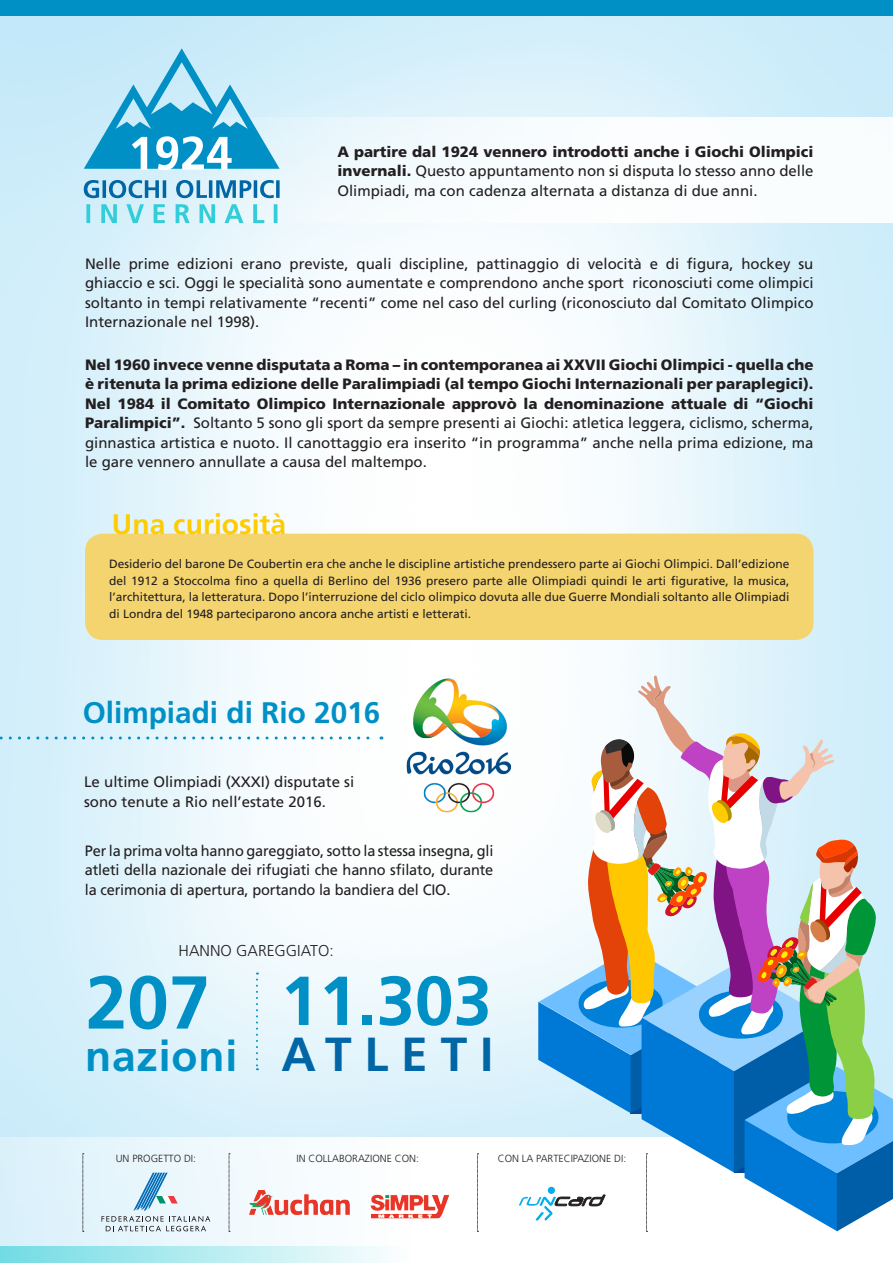
<style>
.page{position:relative;width:893px;height:1263px;background:#fff}
.page>*{position:absolute;margin:0;border:0;box-sizing:border-box;transform-origin:0 0}
.t1{font:700 74.7px "Frutiger";color:#0090c6}
.t2{font:700 69.15px "Frutiger";color:#0090c6}
.t3{font:700 47.7px "Frutiger";letter-spacing:.27em;color:#0166a5}
.t4{font:700 42.75px "Frutiger";letter-spacing:.02em;color:#0090c6}
.t5{font:700 29.7px "Frutiger";color:#0090c6}
.t6{font:700 28.35px "Frutiger";color:#fc0}
.t7{font:300 15.75px "Frutiger";color:#231f20}
.t8{font:15px/19.5px "Frutiger";color:#231f20;text-align:justify}
.t9{font:900 15px/19.5px "Frutiger";color:#231f20;text-align:justify}
.t10{font:12px/16.5px "Frutiger";color:#231f20;text-align:justify}
.t11{font:300 10.35px "Frutiger";color:#231f20}
.s1{font-weight:900}
.s2{font-weight:400}
</style>
<div class="page">
<img style="left:0;top:16px;width:893px;height:1121px">
<svg style="left:0;top:1137px;width:479px;height:126px"></svg>
<svg style="left:101px;top:1173px;width:109px;height:58px;background:#cee0ea"></svg>
<img style="left:246px;top:1190px;width:108px;height:32px">
<img style="left:371px;top:1187px;width:80px;height:39px">
<svg style="left:229px;top:1153px;width:1px;height:79px"></svg>
<svg style="left:83px;top:1153px;width:1px;height:79px"></svg>
<svg style="left:477px;top:1153px;width:1px;height:79px"></svg>
<div style="left:0;top:117px;width:893px;height:106px;background:linear-gradient(to right,#d3eefa,#fff)"></div>
<div style="left:0;top:0;width:893px;height:16px;background:#0090c6"></div>
<svg style="left:86px;top:204px;width:191px;height:19px;background:#a5e5ef"></svg>
<svg style="left:84px;top:180px;width:196px;height:18px;background:#7cb4d5"></svg>
<svg style="left:84px;top:48px;width:196px;height:122px;background:#82cae6"></svg>
<div style="left:85px;top:534px;width:728px;height:106px;background:#f4d46f;border-radius:18px"></div>
<svg style="left:519px;top:675px;width:374px;height:557px"></svg>
<svg style="left:0;top:736px;width:382px;height:3px"></svg>
<img style="left:400px;top:675px;width:112px;height:140px">
<svg style="left:256px;top:972px;width:2px;height:98px"></svg>
<p class="t8" style="left:337px;top:142px;width:478px"><span class="s1">A partire dal 1924 vennero introdotti anche i Giochi Olimpici invernali.</span> Questo appuntamento non si disputa lo stesso anno delle Olimpiadi, ma con cadenza alternata a distanza di due anni.</p>
<p class="t8" style="left:85px;top:254px;width:730px">Nelle prime edizioni erano previste, quali discipline, pattinaggio di velocità e di figura, hockey su ghiaccio e sci. Oggi le specialità sono aumentate e comprendono anche sport riconosciuti come olimpici soltanto in tempi relativamente “recenti” come nel caso del curling (riconosciuto dal Comitato Olimpico Internazionale nel 1998).</p>
<p class="t9" style="left:85px;top:355px;width:730px">Nel 1960 invece venne disputata a Roma – in contemporanea ai XXVII Giochi Olimpici - quella che è ritenuta la prima edizione delle Paralimpiadi (al tempo Giochi Internazionali per paraplegici).<br>Nel 1984 il Comitato Olimpico Internazionale approvò la denominazione attuale di “Giochi Paralimpici”. <span class="s2">Soltanto 5 sono gli sport da sempre presenti ai Giochi: atletica leggera, ciclismo, scherma, ginnastica artistica e nuoto. Il canottaggio era inserito “in programma” anche nella prima edizione, ma le gare vennero annullate a causa del maltempo.</span></p>
<h3 class="t6" style="left:112px;top:507px;width:176px">Una curiosità</h3>
<p class="t10" style="left:109px;top:556px;width:682px">Desiderio del barone De Coubertin era che anche le discipline artistiche prendessero parte ai Giochi Olimpici. Dall’edizione del 1912 a Stoccolma fino a quella di Berlino del 1936 presero parte alle Olimpiadi quindi le arti figurative, la musica, l’architettura, la letteratura. Dopo l’interruzione del ciclo olimpico dovuta alle due Guerre Mondiali soltanto alle Olimpiadi di Londra del 1948 parteciparono ancora anche artisti e letterati.</p>
<h3 class="t5" style="left:83px;top:695px;width:299px">Olimpiadi di Rio 2016</h3>
<p class="t8" style="left:84px;top:772px;width:272px">Le ultime Olimpiadi (XXXI) disputate si sono tenute a Rio nell’estate 2016.</p>
<p class="t8" style="left:85px;top:841px;width:410px">Per la prima volta hanno gareggiato, sotto la stessa insegna, gli atleti della nazionale dei rifugiati che hanno sfilato, durante la cerimonia di apertura, portando la bandiera del CIO.</p>
<p class="t7" style="left:179px;top:942px;width:157px">HANNO GAREGGIATO:</p>
<h1 class="t1" style="left:86px;top:959px;width:126px">207</h1>
<h3 class="t4" style="left:85px;top:1031px;width:154px">nazioni</h3>
<h2 class="t2" style="left:280px;top:960px;width:213px">11.303</h2>
<h3 class="t3" style="left:281px;top:1026px;width:213px">ATLETI</h3>
<p class="t11" style="left:116px;top:1152px;width:82px">UN PROGETTO DI:</p>
<p class="t11" style="left:297px;top:1152px;width:124px">IN COLLABORAZIONE CON:</p>
<p class="t11" style="left:498px;top:1152px;width:130px">CON LA PARTECIPAZIONE DI:</p>
</div>
